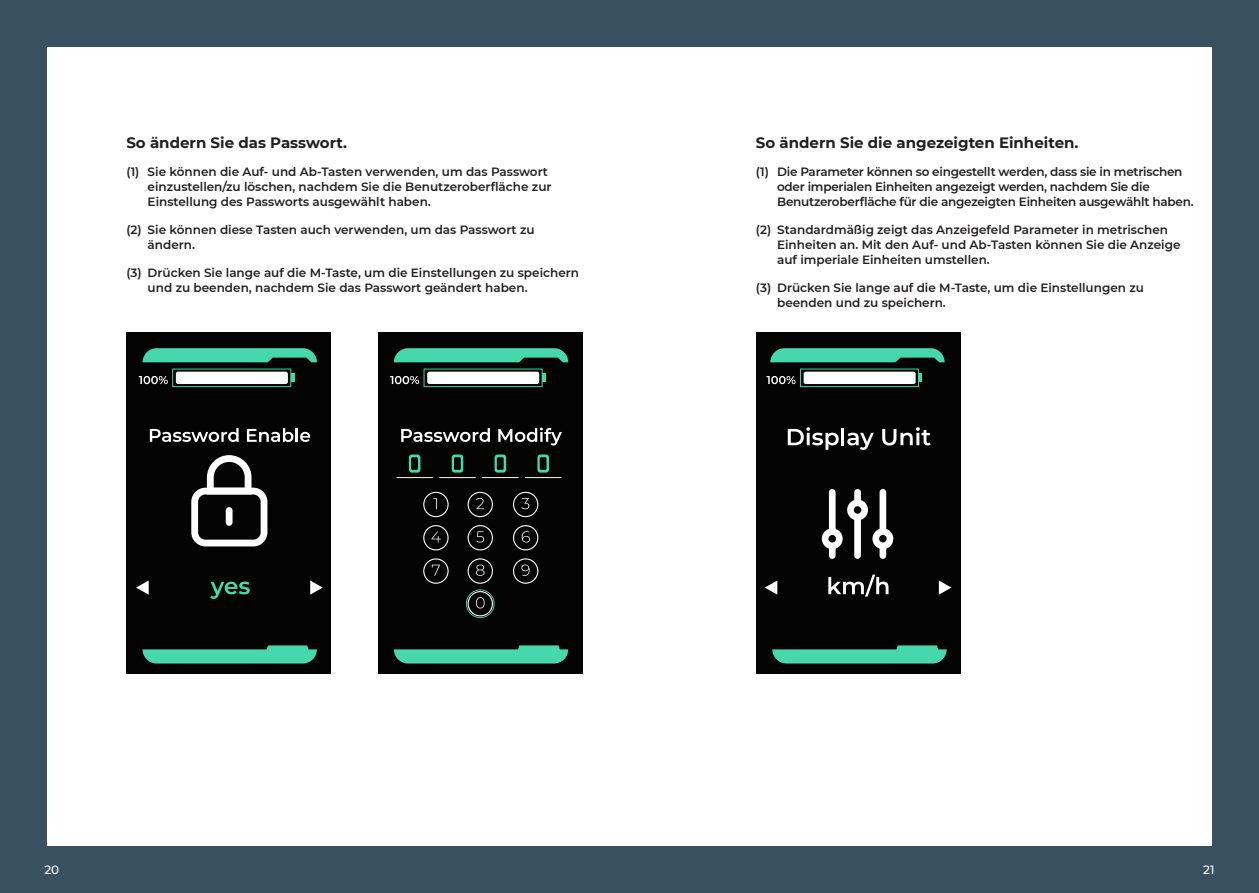
<style>
.page{position:relative;width:1259px;height:893px;background:#fff}
.page>*{position:absolute;margin:0;border:0;box-sizing:border-box;transform-origin:0 0}
.t1{font:700 15px "Montserrat";color:#231f20}
.t2{font:600 12px/15px "Montserrat";color:#231f20}
.t3{font:600 12px/15px "Montserrat";letter-spacing:-.02em;color:#231f20}
.t4{font:500 12px "Montserrat";color:#fff}
</style>
<div class="page">
<div style="left:0;top:0;width:47px;height:893px;background:#385060"></div>
<div style="left:1212px;top:0;width:47px;height:893px;background:#385060"></div>
<div style="left:0;top:846px;width:1259px;height:47px;background:#385060"></div>
<div style="left:0;top:0;width:1259px;height:47px;background:#385060"></div>
<div style="left:756px;top:332px;width:205px;height:342px;background:#030303"></div>
<svg style="left:770px;top:348px;width:174px;height:14px;background:#3ebe98"></svg>
<svg style="left:766px;top:369px;width:156px;height:18px"></svg>
<svg style="left:788px;top:427px;width:50px;height:23px"></svg>
<hr style="left:841px;top:428px;width:3px;height:17px;background:#fff">
<svg style="left:847px;top:433px;width:27px;height:17px"></svg>
<svg style="left:882px;top:427px;width:48px;height:18px"></svg>
<svg style="left:828px;top:575px;width:60px;height:22px"></svg>
<svg style="left:765px;top:580px;width:12px;height:15px"></svg>
<svg style="left:939px;top:580px;width:12px;height:15px"></svg>
<svg style="left:772px;top:645px;width:174px;height:18px"></svg>
<div style="left:829px;top:489px;width:6px;height:70px;background:#fff;border-radius:3px"></div>
<div style="left:854px;top:489px;width:7px;height:70px;background:#fff;border-radius:3px"></div>
<div style="left:879px;top:489px;width:7px;height:70px;background:#fff;border-radius:3px"></div>
<svg style="left:847px;top:500px;width:21px;height:20px"></svg>
<svg style="left:822px;top:528px;width:20px;height:21px"></svg>
<svg style="left:872px;top:528px;width:21px;height:21px"></svg>
<div style="left:126px;top:332px;width:205px;height:342px;background:#030303"></div>
<svg style="left:142px;top:348px;width:175px;height:14px;background:#3ebd97"></svg>
<svg style="left:139px;top:369px;width:155px;height:18px"></svg>
<svg style="left:150px;top:428px;width:89px;height:14px"></svg>
<svg style="left:247px;top:428px;width:63px;height:14px"></svg>
<svg style="left:210px;top:582px;width:40px;height:17px"></svg>
<svg style="left:191px;top:455px;width:76px;height:91px"></svg>
<div style="left:226px;top:507px;width:6px;height:19px;background:#fff;border-radius:3px"></div>
<svg style="left:136px;top:580px;width:13px;height:15px"></svg>
<svg style="left:310px;top:580px;width:13px;height:15px"></svg>
<svg style="left:142px;top:645px;width:175px;height:18px"></svg>
<div style="left:378px;top:332px;width:205px;height:342px;background:#030303"></div>
<svg style="left:394px;top:348px;width:174px;height:14px;background:#3fbe98"></svg>
<svg style="left:390px;top:369px;width:155px;height:18px"></svg>
<svg style="left:401px;top:428px;width:89px;height:14px"></svg>
<svg style="left:498px;top:428px;width:64px;height:17px"></svg>
<svg style="left:394px;top:645px;width:174px;height:18px"></svg>
<svg style="left:409px;top:454px;width:11px;height:19px"></svg>
<hr style="left:396px;top:477px;width:37px;height:1px;background:#fff">
<svg style="left:452px;top:454px;width:11px;height:19px"></svg>
<hr style="left:439px;top:477px;width:37px;height:1px;background:#fff">
<svg style="left:494px;top:454px;width:12px;height:19px"></svg>
<hr style="left:482px;top:477px;width:37px;height:1px;background:#fff">
<svg style="left:537px;top:454px;width:12px;height:19px"></svg>
<hr style="left:525px;top:477px;width:36px;height:1px;background:#fff">
<svg style="left:423px;top:492px;width:25px;height:25px"></svg>
<svg style="left:467px;top:492px;width:26px;height:25px"></svg>
<svg style="left:513px;top:492px;width:25px;height:25px"></svg>
<svg style="left:423px;top:525px;width:25px;height:25px"></svg>
<svg style="left:467px;top:525px;width:26px;height:25px"></svg>
<svg style="left:513px;top:525px;width:25px;height:25px"></svg>
<svg style="left:423px;top:558px;width:25px;height:26px"></svg>
<svg style="left:513px;top:558px;width:25px;height:26px"></svg>
<svg style="left:466px;top:558px;width:28px;height:60px"></svg>
<p class="t1" style="left:126px;top:132px;width:222px">So ändern Sie das Passwort.</p>
<p class="t1" style="left:756px;top:132px;width:324px">So ändern Sie die angezeigten Einheiten.</p>
<p class="t2" style="left:148px;top:164px;width:405px;text-indent:-21px">(1) Sie können die Auf- und Ab-Tasten verwenden, um das Passwort einzustellen/zu löschen, nachdem Sie die Benutzeroberfläche zur<br>Einstellung des Passworts ausgewählt haben.</p>
<p class="t2" style="left:148px;top:222px;width:388px;text-indent:-21px">(2) Sie können diese Tasten auch verwenden, um das Passwort zu ändern.</p>
<p class="t2" style="left:148px;top:265px;width:433px;text-indent:-21px">(3) Drücken Sie lange auf die M-Taste, um die Einstellungen zu speichern und zu beenden, nachdem Sie das Passwort geändert haben.</p>
<p class="t3" style="left:777px;top:164px;width:418px;text-indent:-21px">(1) Die Parameter können so eingestellt werden, dass sie in metrischen oder imperialen Einheiten angezeigt werden, nachdem Sie die<br>Benutzeroberfläche für die angezeigten Einheiten ausgewählt haben.</p>
<p class="t2" style="left:777px;top:222px;width:405px;text-indent:-21px">(2) Standardmäßig zeigt das Anzeigefeld Parameter in metrischen<br>Einheiten an. Mit den Auf- und Ab-Tasten können Sie die Anzeige auf imperiale Einheiten umstellen.</p>
<p class="t2" style="left:777px;top:280px;width:368px;text-indent:-21px">(3) Drücken Sie lange auf die M-Taste, um die Einstellungen zu beenden und zu speichern.</p>
<p class="t4" style="left:44px;top:861px;width:16px">20</p>
<p class="t4" style="left:1203px;top:861px;width:13px">21</p>
</div>
